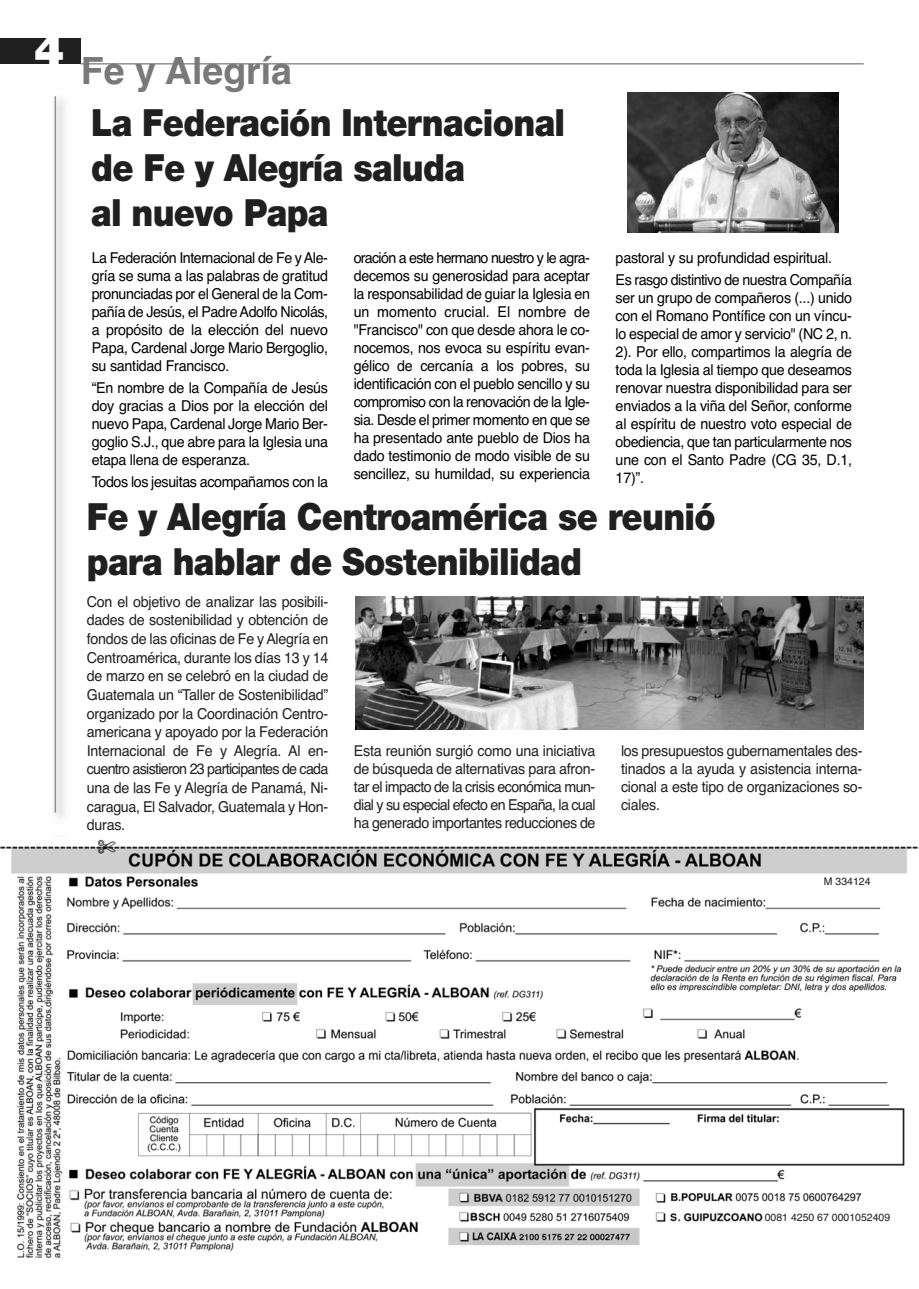
<style>
.page{position:relative;width:919px;height:1289px;background:#fff}
.page>*{position:absolute;margin:0;border:0;box-sizing:border-box;transform-origin:0 0}
.t1{font:900 37.5px/45px "Helvetica Neue";letter-spacing:-.02em;color:#202020;scale:.9 1}
.t2{font:700 37.5px "Helvetica";color:#797979}
.t3{font:15px/18px "Helvetica";letter-spacing:-.015em;color:#000;text-align:justify;scale:.95 1}
.t4{font:15px/18.6px "Helvetica";letter-spacing:-.02em;color:#202020;text-align:justify;scale:.95 1}
.t5{font:15px/22.2px "Helvetica";letter-spacing:-.035em;color:#000;scale:.95 1}
.t6{font:10.5px "Helvetica";color:#202020}
</style>
<div class="page">
<img style="left:0;top:835px;width:918px;height:423px">
<div style="left:0;top:38px;width:81px;height:26px;background:#202020"></div>
<hr style="left:81px;top:63px;width:782px;height:2px;background:#909090">
<hr style="left:55px;top:96px;width:1px;height:716px;background:#909090">
<div style="left:812px;top:876px;width:70px;height:20px;background:#fff"></div>
<img style="left:627px;top:92px;width:211px;height:141px">
<div style="left:764px;top:1212px;width:146px;height:21px;background:#fff"></div>
<img style="left:355px;top:597px;width:508px;height:132px">
<h1 class="t2" style="left:34px;top:57px;width:259px"><sup>4</sup> Fe y Alegría</h1>
<h1 class="t1" style="left:91px;top:103px;width:528px">La Federación Internacional de Fe y Alegría saluda<br>al nuevo Papa</h1>
<p class="t3" style="left:92px;top:250px;width:250px">La Federación Internacional de Fe y Ale&shy;gría se suma a las palabras de gratitud pronunciadas por el General de la Com&shy;pañía de Jesús, el Padre Adolfo Nicolás, a propósito de la elección del nuevo Papa, Cardenal Jorge Mario Bergoglio, su santidad Francisco.</p>
<p class="t3" style="left:92px;top:380px;width:250px">“En nombre de la Compañía de Jesús doy gracias a Dios por la elección del nuevo Papa, Cardenal Jorge Mario Ber&shy;goglio S.J., que abre para la Iglesia una etapa llena de esperanza.</p>
<p class="t3" style="left:92px;top:474px;width:250px">Todos los jesuitas acompañamos con la</p>
<p class="t3" style="left:353px;top:250px;width:250px">oración a este hermano nuestro y le agra&shy;decemos su generosidad para aceptar la responsabilidad de guiar la Iglesia en un momento crucial. El nombre de "Francisco" con que desde ahora le co&shy;nocemos, nos evoca su espíritu evan&shy;gélico de cercanía a los pobres, su identificación con el pueblo sencillo y su compromiso con la renovación de la Igle&shy;sia. Desde el primer momento en que se ha presentado ante pueblo de Dios ha dado testimonio de modo visible de su sencillez, su humildad, su experiencia</p>
<p class="t5" style="left:615px;top:247px;width:250px">pastoral y su profundidad espiritual.<br>Es rasgo distintivo de nuestra Compañía</p>
<p class="t3" style="left:615px;top:290px;width:250px">ser un grupo de compañeros (...) unido con el Romano Pontífice con un víncu&shy;lo especial de amor y servicio" (NC 2, n.<br>2). Por ello, compartimos la alegría de toda la Iglesia al tiempo que deseamos renovar nuestra disponibilidad para ser enviados a la viña del Señor, conforme al espíritu de nuestro voto especial de obediencia, que tan particularmente nos une con el Santo Padre (CG 35, D.1, 17)”.</p>
<h1 class="t1" style="left:87px;top:497px;width:700px">Fe y Alegría Centroamérica se reunió para hablar de Sostenibilidad</h1>
<p class="t4" style="left:87px;top:593px;width:256px">Con el objetivo de analizar las posibili&shy;dades de sostenibilidad y obtención de fondos de las oficinas de Fe y Alegría en Centroamérica, durante los días 13 y 14 de marzo en se celebró en la ciudad de Guatemala un “Taller de Sostenibilidad” organizado por la Coordinación Centro&shy;americana y apoyado por la Federación Internacional de Fe y Alegría. Al en&shy;cuentro asistieron 23 participantes de cada una de las Fe y Alegría de Panamá, Ni&shy;caragua, El Salvador, Guatemala y Hon&shy;duras.</p>
<p class="t4" style="left:354px;top:743px;width:256px;line-height:18px">Esta reunión surgió como una iniciativa de búsqueda de alternativas para afron&shy;tar el impacto de la crisis económica mun&shy;dial y su especial efecto en España, la cual ha generado importantes reducciones de</p>
<p class="t4" style="left:621px;top:743px;width:255px;line-height:18px">los presupuestos gubernamentales des&shy;tinados a la ayuda y asistencia interna&shy;cional a este tipo de organizaciones so&shy;ciales.</p>
<p class="t6" style="left:823px;top:877px;width:48px">M 334124</p>
<p class="t6" style="left:764px;top:1212px;width:127px">0081 4250 67 0001052409</p>
</div>
